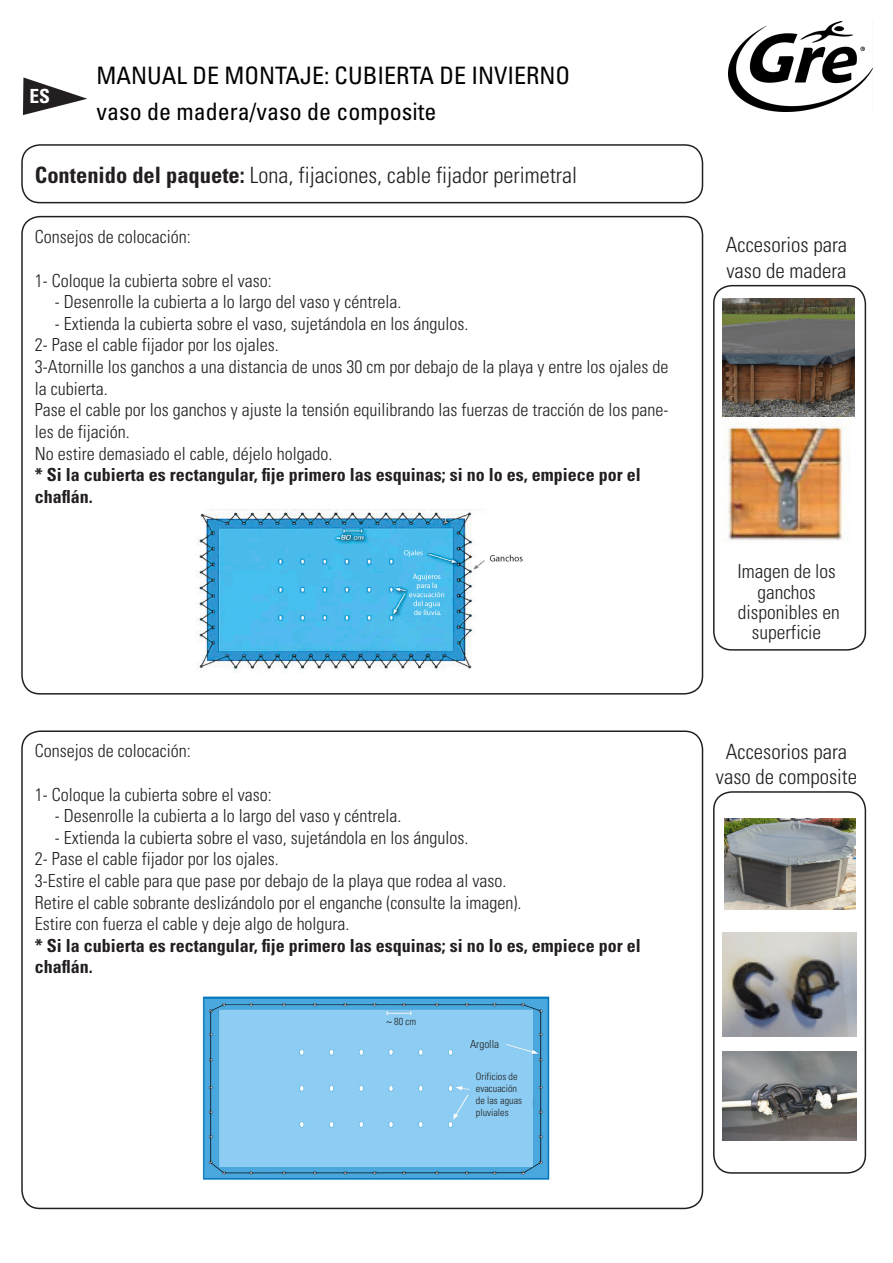
<style>
.page{position:relative;width:893px;height:1263px;background:#fff}
.page>*{position:absolute;margin:0;border:0;box-sizing:border-box;transform-origin:0 0}
.t1{font:condensed 24px/36px "Univers LT Std";color:#000}
.t2{font:300 condensed 22.5px "Univers";color:#231f20}
.t3{font:300 condensed 21px/25.2px "Univers";color:#231f20}
.t4{font:300 condensed 19.5px/20.4px "Univers";color:#231f20;text-align:center}
.t5{font:700 condensed 19.5px "Univers";color:#fff}
.t6{font:300 condensed 18px/21.6px "Univers";color:#231f20}
.t7{font:700 condensed 18px/21.6px "Univers LT Std";color:#231f20}
.t8{font:300 condensed 18px "Univers LT Std";color:#231f20}
.t9{font:300 condensed 11.25px "Univers";color:#231f20}
.t10{font:300 condensed 10.2px/12.1px "Univers";color:#231f20}
.t11{font:300 condensed 10.2px "Univers LT Std";color:#231f20}
.s1{font-weight:700}
.s2{font-family:"Myriad Pro";font-weight:400;font-stretch:normal}
</style>
<div class="page">
<svg style="left:23px;top:77px;width:64px;height:38px"></svg>
<div style="left:713px;top:285px;width:153px;height:366px;border:2px solid #231f20;border-radius:18px"></div>
<div style="left:713px;top:791px;width:153px;height:383px;border:2px solid #231f20;border-radius:18px"></div>
<div style="left:21px;top:144px;width:682px;height:59px;border:2px solid #231f20;border-radius:18px"></div>
<div style="left:21px;top:216px;width:682px;height:478px;border:2px solid #231f20;border-radius:18px"></div>
<div style="left:21px;top:730px;width:682px;height:479px;border:2px solid #231f20;border-radius:18px"></div>
<img style="left:722px;top:412px;width:128px;height:129px">
<img style="left:724px;top:819px;width:132px;height:90px">
<img style="left:723px;top:933px;width:133px;height:103px">
<img style="left:723px;top:1051px;width:133px;height:89px">
<img style="left:202px;top:996px;width:348px;height:184px">
<img style="left:196px;top:509px;width:327px;height:161px">
<img style="left:723px;top:299px;width:132px;height:117px">
<img style="left:728px;top:21px;width:144px;height:91px">
<p class="t5" style="left:29px;top:84px;width:22px">ES</p>
<h1 class="t1" style="left:96px;top:57px;width:475px">MANUAL DE MONTAJE: CUBIERTA DE INVIERNO vaso de madera/vaso de composite</h1>
<p class="t2" style="left:35px;top:161px;width:544px"><span class="s1">Contenido del paquete:</span> Lona, fijaciones, cable fijador perimetral</p>
<p class="t6" style="left:35px;top:226px;width:157px">Consejos de colocación:</p>
<p class="t6" style="left:35px;top:269px;width:238px">1- Coloque la cubierta sobre el vaso:</p>
<p class="t6" style="left:55px;top:291px;width:348px">- Desenrolle la cubierta a lo largo del vaso y céntrela.</p>
<p class="t6" style="left:35px;top:312px;width:635px;text-indent:20px">- Extienda la cubierta sobre el vaso, sujetándola en los ángulos.<br>2- Pase el cable fijador por los ojales.<br>3-Atornille los ganchos a una distancia de unos 30 cm por debajo de la playa y entre los ojales de la cubierta.<br>Pase el cable por los ganchos y ajuste la tensión equilibrando las fuerzas de tracción de los pane&shy;les de fijación.</p>
<p class="t8" style="left:35px;top:442px;width:299px">No estire demasiado el cable, déjelo holgado.</p>
<p class="t7" style="left:35px;top:464px;width:607px">* Si la cubierta es rectangular, fije primero las esquinas; si no lo es, empiece por el chaflán.</p>
<p class="t6" style="left:35px;top:740px;width:157px">Consejos de colocación:</p>
<p class="t6" style="left:35px;top:783px;width:238px">1- Coloque la cubierta sobre el vaso:</p>
<p class="t6" style="left:55px;top:805px;width:348px">- Desenrolle la cubierta a lo largo del vaso y céntrela.</p>
<p class="t6" style="left:35px;top:826px;width:488px;text-indent:20px">- Extienda la cubierta sobre el vaso, sujetándola en los ángulos.<br>2- Pase el cable fijador por los ojales.<br>3-Estire el cable para que pase por debajo de la playa que rodea al vaso.<br>Retire el cable sobrante deslizándolo por el enganche (consulte la imagen).</p>
<p class="t8" style="left:35px;top:913px;width:316px">Estire con fuerza el cable y deje algo de holgura.</p>
<p class="t7" style="left:35px;top:934px;width:607px">* Si la cubierta es rectangular, fije primero las esquinas; si no lo es, empiece por el chaflán.</p>
<p class="t11" style="left:386px;top:1015px;width:32px"><span class="s2">~</span> 80 cm</p>
<p class="t9" style="left:470px;top:1038px;width:31px">Argolla</p>
<p class="t10" style="left:476px;top:1070px;width:48px">Orificios de evacuación de las aguas pluviales</p>
<p class="t3" style="left:726px;top:232px;width:123px">Accesorios para vaso de madera</p>
<p class="t4" style="left:737px;top:561px;width:104px">Imagen de los ganchos disponibles en superficie</p>
<p class="t3" style="left:716px;top:738px;width:143px;text-align:center">Accesorios para vaso de composite</p>
</div>
